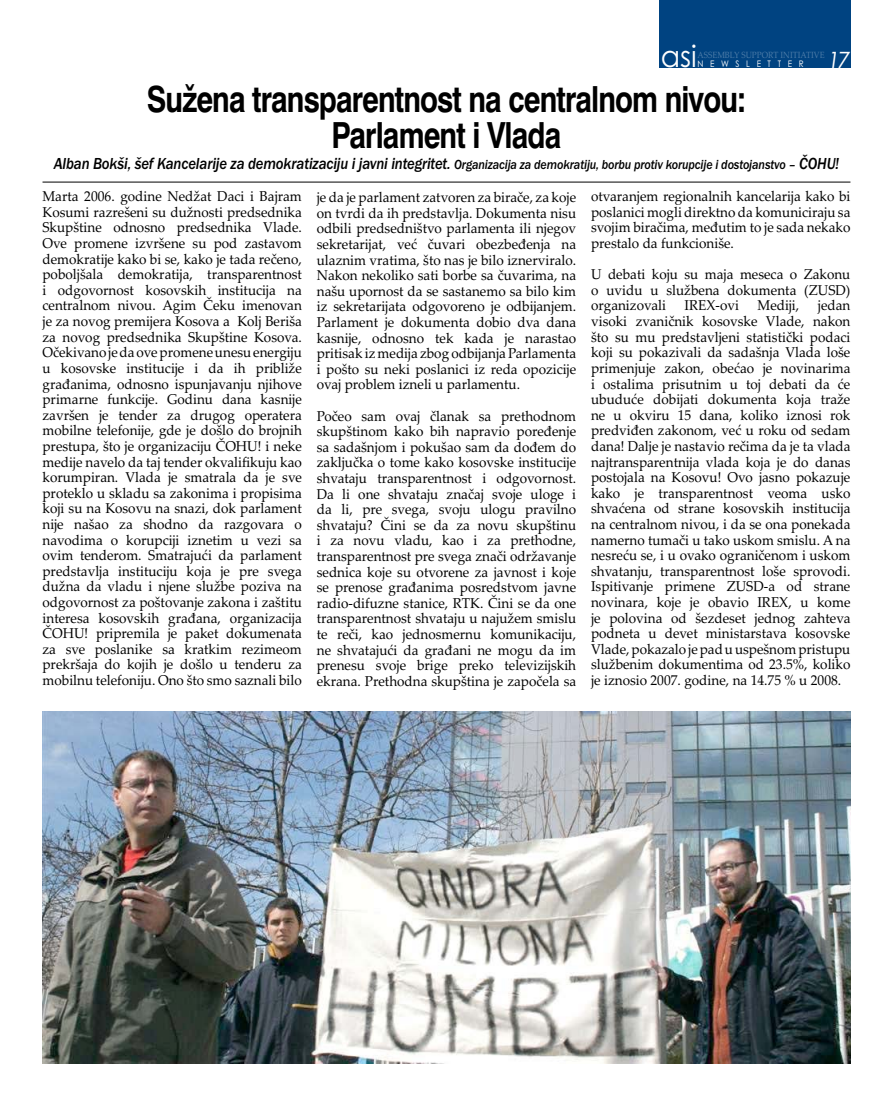
<style>
.page{position:relative;width:893px;height:1106px;background:#fff}
.page>*{position:absolute;margin:0;border:0;box-sizing:border-box;transform-origin:0 0}
.t1{font:700 36px/35.7px "Swiss 721 BT";letter-spacing:-.03em;color:#000;text-align:center;scale:.82 1}
.t2{font:30px "Century Gothic";color:#fff;scale:.95 1}
.t3{font:italic 22.5px "Century Gothic";color:#fff}
.t4{font:italic 500 16.5px "Franklin Gothic";letter-spacing:-.01em;color:#000;scale:.9 1}
.t5{font:14.25px/15.6px "Palatino Linotype";color:#000;text-align:justify;scale:.95 1}
.t6{font:9px "Palatino Linotype";color:#4c7ba7;scale:.9 1}
.t7{font:9px "Century Gothic";letter-spacing:.82em;color:#fff;scale:.9 1}
.s1{font-size:13.5px}
</style>
<div class="page">
<div style="left:660px;top:0;width:191px;height:67px;background:#004381"></div>
<hr style="left:43px;top:182px;width:807px;height:1px;background:#000">
<img style="left:43px;top:711px;width:807px;height:352px">
<h2 class="t2" style="left:661px;top:40px;width:40px">asi</h2>
<p class="t6" style="left:698px;top:51px;width:143px">ASSEMBLY SUPPORT INITIATIVE</p>
<p class="t7" style="left:698px;top:59px;width:119px">NEWSLETTER</p>
<h3 class="t3" style="left:828px;top:47px;width:24px">17</h3>
<h1 class="t1" style="left:147px;top:86px;width:732px">Sužena transparentnost na centralnom nivou:<br>Parlament i Vlada</h1>
<p class="t4" style="left:54px;top:158px;width:874px">Alban Bokši, šef Kancelarije za demokratizaciju i javni integritet. <span class="s1">Organizacija za demokratiju, borbu protiv korupcije i dostojanstvo –</span> ČOHU!</p>
<p class="t5" style="left:591px;top:190px;width:275px">otvaranjem regionalnih kancelarĳa kako bi poslanici mogli direktno da komuniciraju sa svojim biračima, međutim to je sada nekako prestalo da funkcioniše.</p>
<p class="t5" style="left:591px;top:268px;width:275px">U debati koju su maja meseca o Zakonu o uvidu u službena dokumenta (ZUSD) organizovali</p>
<p class="t5" style="left:43px;top:190px;width:275px">Marta 2006. godine Nedžat Daci i Bajram Kosumi razrešeni su dužnosti predsednika Skupštine odnosno predsednika Vlade.<br>Ove promene izvršene su pod zastavom demokratĳe kako bi se, kako je tada rečeno, poboljšala demokratĳa, transparentnost i odgovornost kosovskih institucĳa na centralnom nivou. Agim Čeku imenovan je za novog premĳera Kosova a Kolj Beriša za novog predsednika Skupštine Kosova.<br>Očekivano je da ove promene unesu energĳu u kosovske institucĳe i da ih približe građanima, odnosno ispunjavanju njihove primarne funkcĳe. Godinu dana kasnĳe završen je tender za drugog operatera mobilne telefonĳe, gde je došlo do brojnih prestupa, što je organizacĳu ČOHU! i neke medĳe navelo da taj tender okvalifikuju kao korumpiran. Vlada je smatrala da je sve proteklo u skladu sa zakonima i propisima koji su na Kosovu na snazi, dok parlament nĳe našao za shodno da razgovara o navodima o korupcĳi iznetim u vezi sa ovim tenderom. Smatrajući da parlament predstavlja institucĳu koja je pre svega dužna da vladu i njene službe poziva na odgovornost za poštovanje zakona i zaštitu interesa kosovskih građana, organizacĳa ČOHU! pripremila je paket dokumenata za sve poslanike sa kratkim rezimeom prekršaja do kojih je došlo u tenderu za mobilnu telefonĳu. Ono što smo saznali bilo</p>
<p class="t5" style="left:317px;top:191px;width:275px">je da je parlament zatvoren za birače, za koje on tvrdi da ih predstavlja. Dokumenta nisu odbili predsedništvo parlamenta ili njegov sekretarĳat, već čuvari obezbeđenja na ulaznim vratima, što nas je bilo iznerviralo.<br>Nakon nekoliko sati borbe sa čuvarima, na našu upornost da se sastanemo sa bilo kim iz sekretarĳata odgovoreno je odbĳanjem.<br>Parlament je dokumenta dobio dva dana kasnĳe, odnosno tek kada je narastao pritisak iz medĳa zbog odbĳanja Parlamenta i pošto su neki poslanici iz reda opozicĳe ovaj problem izneli u parlamentu.</p>
<p class="t5" style="left:591px;top:299px;width:275px;text-indent:227px">jedan visoki zvaničnik kosovske Vlade, nakon što su mu predstavljeni statistički podaci koji su pokazivali da sadašnja Vlada loše primenjuje zakon, obećao je novinarima i ostalima prisutnim u toj debati da će ubuduće dobĳati dokumenta koja traže ne u okviru 15 dana, koliko iznosi rok predviđen zakonom, već u roku od sedam dana! Dalje je nastavio rečima da je ta vlada najtransparentnĳa vlada koja je do danas postojala na Kosovu! Ovo jasno pokazuje kako je transparentnost veoma usko shvaćena od strane kosovskih institucĳa na centralnom nivou, i da se ona ponekada namerno tumači u tako uskom smislu. A na nesreću se, i u ovako ograničenom i uskom shvatanju, transparentnost loše sprovodi.<br>Ispitivanje primene ZUSD-a od strane novinara, koje je obavio IREX, u kome je polovina od šezdeset jednog zahteva podneta u devet ministarstava kosovske Vlade, pokazalo je pad u uspešnom pristupu službenim dokumentima od 23.5%, koliko je iznosio 2007. godine, na 14.75 % u 2008.</p>
<p class="t5" style="left:685px;top:299px;width:59px">IREX-ovi</p>
<p class="t5" style="left:758px;top:299px;width:45px">Medĳi,</p>
<p class="t5" style="left:317px;top:409px;width:275px">Počeo sam ovaj članak sa prethodnom skupštinom kako bih napravio poređenje sa sadašnjom i pokušao sam da dođem do zaključka o tome kako kosovske institucĳe shvataju transparentnost i odgovornost.<br>Da li one shvataju značaj svoje uloge i da li, pre svega, svoju ulogu pravilno shvataju? Čini se da za novu skupštinu i za novu vladu, kao i za prethodne, transparentnost pre svega znači održavanje sednica koje su otvorene za javnost i koje se prenose građanima posredstvom javne radio-difuzne stanice, RTK. Čini se da one transparentnost shvataju u najužem smislu te reči, kao jednosmernu komunikacĳu, ne shvatajući da građani ne mogu da im prenesu svoje brige preko televizĳskih ekrana. Prethodna skupština je započela sa</p>
</div>
